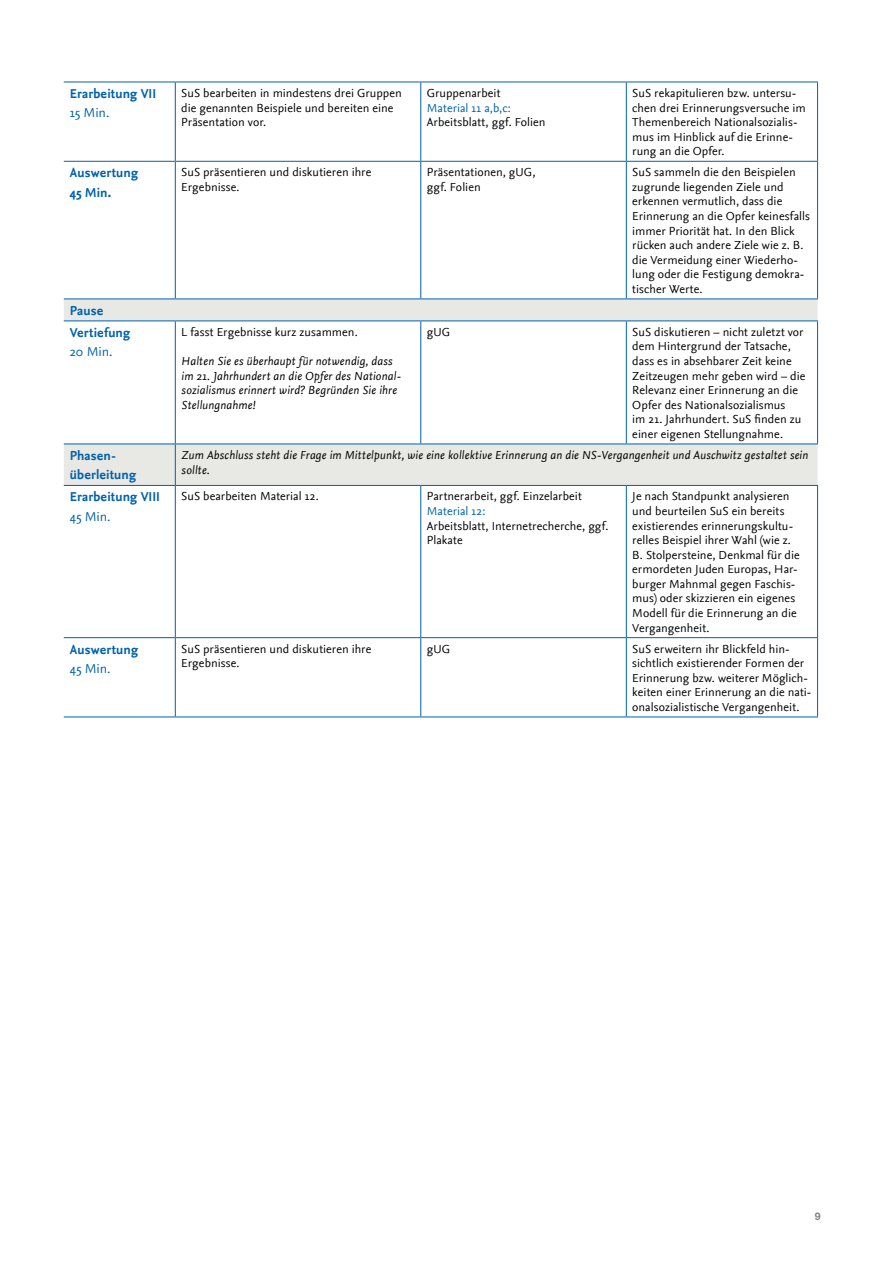
<style>
.page{position:relative;width:893px;height:1263px;background:#fff}
.page>*{position:absolute;margin:0;border:0;box-sizing:border-box;transform-origin:0 0}
.t1{font:700 13.5px/19.5px "Nexus Sans";letter-spacing:.01em;color:#0062ac}
.t2{font:13.5px "Nexus Sans";letter-spacing:-.005em;color:#0062ac}
.t3{font:12.15px/14.5px "Nexus Sans";letter-spacing:.005em;color:#000}
.t4{font:italic 12.15px/14.5px "Nexus Sans";letter-spacing:.01em;color:#000}
.t5{font:12.15px "Nexus Sans";letter-spacing:.01em;color:#0062ac}
.t6{font:700 10.5px "Helvetica Neue LT Std";color:#818182}
</style>
<div class="page">
<svg style="left:64px;top:299px;width:754px;height:186px"></svg>
<hr style="left:64px;top:82px;width:111px;height:1px;background:#0062ac">
<hr style="left:175px;top:82px;width:1px;height:79px;background:#0062ac">
<hr style="left:175px;top:82px;width:246px;height:1px;background:#0062ac">
<hr style="left:420px;top:82px;width:1px;height:79px;background:#0062ac">
<hr style="left:421px;top:82px;width:205px;height:1px;background:#0062ac">
<hr style="left:626px;top:82px;width:1px;height:79px;background:#0062ac">
<hr style="left:626px;top:82px;width:192px;height:1px;background:#0062ac">
<hr style="left:817px;top:82px;width:1px;height:79px;background:#0062ac">
<hr style="left:64px;top:161px;width:111px;height:1px;background:#0062ac">
<hr style="left:175px;top:162px;width:1px;height:136px;background:#0062ac">
<hr style="left:175px;top:161px;width:246px;height:1px;background:#0062ac">
<hr style="left:420px;top:162px;width:1px;height:136px;background:#0062ac">
<hr style="left:421px;top:161px;width:205px;height:1px;background:#0062ac">
<hr style="left:626px;top:162px;width:1px;height:136px;background:#0062ac">
<hr style="left:626px;top:161px;width:192px;height:1px;background:#0062ac">
<hr style="left:817px;top:162px;width:1px;height:136px;background:#0062ac">
<hr style="left:64px;top:298px;width:111px;height:1px;background:#0062ac">
<hr style="left:175px;top:298px;width:246px;height:1px;background:#0062ac">
<hr style="left:421px;top:298px;width:205px;height:1px;background:#0062ac">
<hr style="left:626px;top:298px;width:192px;height:1px;background:#0062ac">
<hr style="left:64px;top:320px;width:111px;height:1px;background:#0062ac">
<hr style="left:175px;top:321px;width:1px;height:122px;background:#0062ac">
<hr style="left:175px;top:320px;width:246px;height:1px;background:#0062ac">
<hr style="left:420px;top:321px;width:1px;height:122px;background:#0062ac">
<hr style="left:421px;top:320px;width:205px;height:1px;background:#0062ac">
<hr style="left:626px;top:321px;width:1px;height:122px;background:#0062ac">
<hr style="left:626px;top:320px;width:192px;height:1px;background:#0062ac">
<hr style="left:817px;top:321px;width:1px;height:122px;background:#0062ac">
<hr style="left:64px;top:443px;width:111px;height:1px;background:#0062ac">
<hr style="left:175px;top:444px;width:1px;height:41px;background:#0062ac">
<hr style="left:175px;top:443px;width:246px;height:1px;background:#0062ac">
<hr style="left:421px;top:443px;width:205px;height:1px;background:#0062ac">
<hr style="left:626px;top:443px;width:192px;height:1px;background:#0062ac">
<hr style="left:64px;top:485px;width:111px;height:1px;background:#0062ac">
<hr style="left:175px;top:486px;width:1px;height:151px;background:#0062ac">
<hr style="left:175px;top:485px;width:246px;height:1px;background:#0062ac">
<hr style="left:420px;top:486px;width:1px;height:151px;background:#0062ac">
<hr style="left:421px;top:485px;width:205px;height:1px;background:#0062ac">
<hr style="left:626px;top:486px;width:1px;height:151px;background:#0062ac">
<hr style="left:626px;top:485px;width:192px;height:1px;background:#0062ac">
<hr style="left:817px;top:486px;width:1px;height:151px;background:#0062ac">
<hr style="left:64px;top:637px;width:111px;height:1px;background:#0062ac">
<hr style="left:64px;top:716px;width:111px;height:1px;background:#0062ac">
<hr style="left:175px;top:638px;width:1px;height:78px;background:#0062ac">
<hr style="left:175px;top:637px;width:246px;height:1px;background:#0062ac">
<hr style="left:175px;top:716px;width:246px;height:1px;background:#0062ac">
<hr style="left:420px;top:638px;width:1px;height:78px;background:#0062ac">
<hr style="left:421px;top:637px;width:205px;height:1px;background:#0062ac">
<hr style="left:421px;top:716px;width:205px;height:1px;background:#0062ac">
<hr style="left:626px;top:638px;width:1px;height:78px;background:#0062ac">
<hr style="left:626px;top:637px;width:192px;height:1px;background:#0062ac">
<hr style="left:817px;top:638px;width:1px;height:78px;background:#0062ac">
<hr style="left:626px;top:716px;width:192px;height:1px;background:#0062ac">
<p class="t1" style="left:70px;top:84px;width:88px">Erarbeitung VII</p>
<p class="t2" style="left:70px;top:105px;width:41px">15 Min.</p>
<p class="t3" style="left:181px;top:86px;width:222px">SuS bearbeiten in mindestens drei Gruppen die genannten Beispiele und bereiten eine<br>Präsentation vor.</p>
<p class="t3" style="left:427px;top:86px;width:75px">Gruppenarbeit</p>
<p class="t5" style="left:427px;top:101px;width:85px">Material 11 a,b,c:</p>
<p class="t3" style="left:427px;top:115px;width:120px">Arbeitsblatt, ggf. Folien</p>
<p class="t3" style="left:632px;top:86px;width:175px">SuS rekapitulieren bzw. untersu&shy;chen drei Erinnerungsversuche im<br>Themenbereich Nationalsozialis&shy;mus im Hinblick auf die Erinne&shy;rung an die Opfer.</p>
<p class="t1" style="left:70px;top:163px;width:70px">Auswertung<br>45 Min.</p>
<p class="t3" style="left:181px;top:165px;width:191px">SuS präsentieren und diskutieren ihre<br>Ergebnisse.</p>
<p class="t3" style="left:427px;top:165px;width:110px">Präsentationen, gUG, ggf. Folien</p>
<p class="t3" style="left:632px;top:165px;width:179px">SuS sammeln die den Beispielen zugrunde liegenden Ziele und erkennen vermutlich, dass die<br>Erinnerung an die Opfer keinesfalls immer Priorität hat. In den Blick rücken auch andere Ziele wie z. B. die Vermeidung einer Wiederho&shy;lung oder die Festigung demokra&shy;tischer Werte.</p>
<p class="t1" style="left:70px;top:300px;width:62px;line-height:22px">Pause<br>Vertiefung</p>
<p class="t2" style="left:70px;top:344px;width:44px">20 Min.</p>
<p class="t3" style="left:181px;top:325px;width:178px">L fasst Ergebnisse kurz zusammen.</p>
<p class="t4" style="left:181px;top:354px;width:221px">Halten Sie es überhaupt für notwendig, dass im 21. Jahrhundert an die Opfer des National&shy;sozialismus erinnert wird? Begründen Sie ihre Stellungnahme!</p>
<p class="t3" style="left:427px;top:325px;width:25px">gUG</p>
<p class="t3" style="left:632px;top:325px;width:175px">SuS diskutieren – nicht zuletzt vor dem Hintergrund der Tatsache, dass es in absehbarer Zeit keine<br>Zeitzeugen mehr geben wird – die<br>Relevanz einer Erinnerung an die<br>Opfer des Nationalsozialismus<br>im 21. Jahrhundert. SuS finden zu einer eigenen Stellungnahme.</p>
<p class="t1" style="left:70px;top:446px;width:68px">Phasen&shy;überleitung</p>
<p class="t4" style="left:181px;top:448px;width:628px">Zum Abschluss steht die Frage im Mittelpunkt, wie eine kollektive Erinnerung an die NS-Vergangenheit und Auschwitz gestaltet sein sollte.</p>
<p class="t1" style="left:70px;top:487px;width:92px">Erarbeitung VIII</p>
<p class="t2" style="left:70px;top:509px;width:42px">45 Min.</p>
<p class="t3" style="left:181px;top:489px;width:139px">SuS bearbeiten Material 12.</p>
<p class="t3" style="left:427px;top:489px;width:157px">Partnerarbeit, ggf. Einzelarbeit</p>
<p class="t5" style="left:427px;top:504px;width:60px">Material 12:</p>
<p class="t3" style="left:427px;top:518px;width:183px">Arbeitsblatt, Internetrecherche, ggf.<br>Plakate</p>
<p class="t3" style="left:632px;top:489px;width:169px">Je nach Standpunkt analysieren und beurteilen SuS ein bereits existierendes erinnerungskultu&shy;relles Beispiel ihrer Wahl (wie z.<br>B. Stolpersteine, Denkmal für die ermordeten Juden Europas, Har&shy;burger Mahnmal gegen Faschis&shy;mus) oder skizzieren ein eigenes<br>Modell für die Erinnerung an die<br>Vergangenheit.</p>
<p class="t1" style="left:70px;top:639px;width:70px">Auswertung</p>
<p class="t2" style="left:70px;top:661px;width:42px">45 Min.</p>
<p class="t3" style="left:181px;top:641px;width:191px">SuS präsentieren und diskutieren ihre<br>Ergebnisse.</p>
<p class="t3" style="left:427px;top:641px;width:25px">gUG</p>
<p class="t3" style="left:632px;top:641px;width:181px">SuS erweitern ihr Blickfeld hin&shy;sichtlich existierender Formen der Erinnerung bzw. weiterer Möglich&shy;keiten einer Erinnerung an die nati&shy;onalsozialistische Vergangenheit.</p>
<p class="t6" style="left:815px;top:1210px;width:7px">9</p>
</div>
